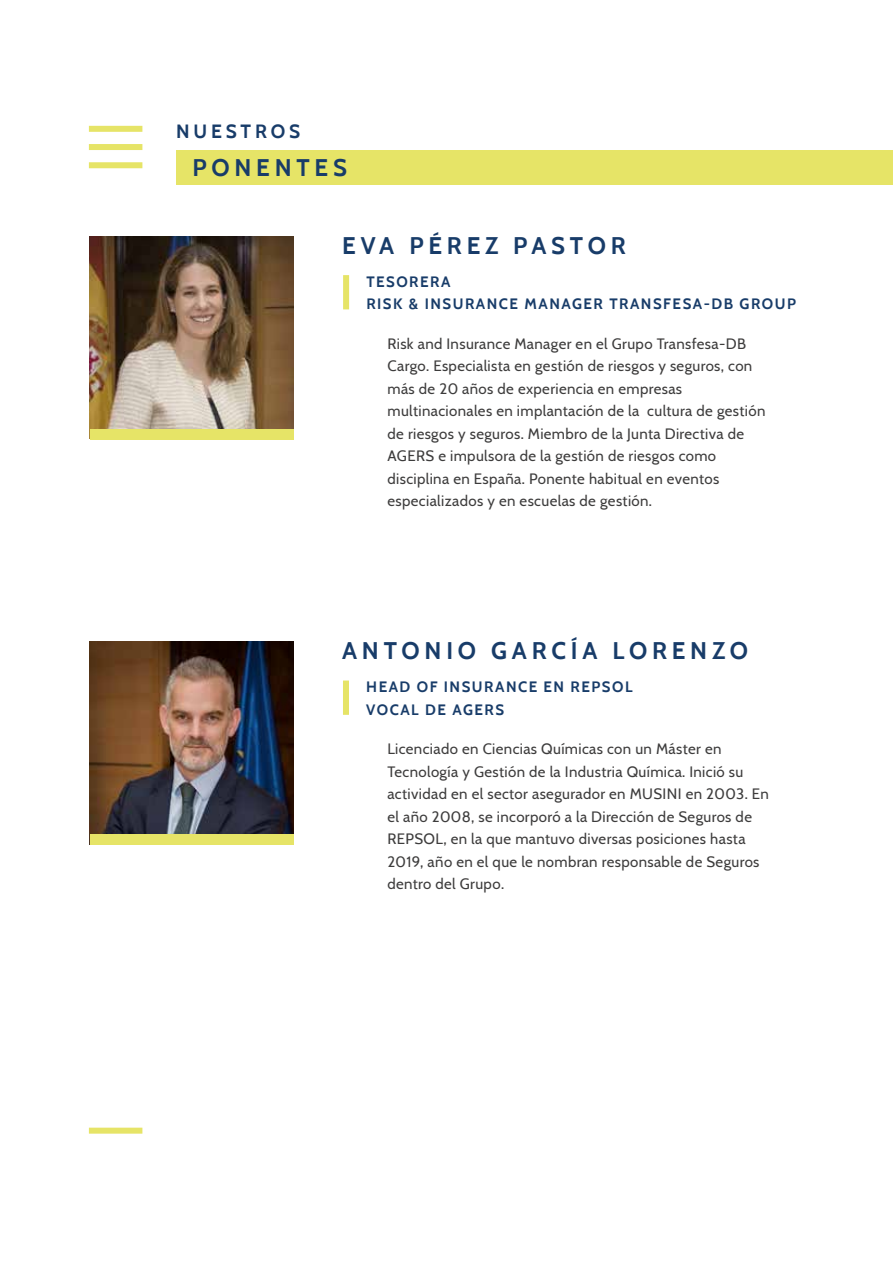
<style>
.page{position:relative;width:893px;height:1263px;background:#fff}
.page>*{position:absolute;margin:0;border:0;box-sizing:border-box;transform-origin:0 0}
.t1{font:700 24px "Cabin";letter-spacing:.2em;color:#183c69}
.t2{font:700 19.05px "Cabin";letter-spacing:.2em;color:#183c69}
.t3{font:15px/22.5px "Cabin";letter-spacing:.025em;color:#3d3c3c}
.t4{font:700 15px/22.5px "Cabin";letter-spacing:.1em;color:#183c69}
</style>
<div class="page">
<div style="left:89px;top:126px;width:53px;height:6px;background:#e6e467"></div>
<div style="left:89px;top:144px;width:53px;height:6px;background:#e6e467"></div>
<div style="left:89px;top:162px;width:53px;height:6px;background:#e6e467"></div>
<div style="left:89px;top:1128px;width:53px;height:6px;background:#e6e467"></div>
<div style="left:176px;top:150px;width:717px;height:35px;background:#e6e467"></div>
<img style="left:90px;top:236px;width:203px;height:194px">
<div style="left:90px;top:430px;width:203px;height:10px;background:#e6e467"></div>
<div style="left:343px;top:275px;width:6px;height:34px;background:#e6e467"></div>
<img style="left:90px;top:641px;width:203px;height:193px">
<div style="left:90px;top:834px;width:203px;height:10px;background:#e6e467"></div>
<div style="left:343px;top:680px;width:6px;height:35px;background:#e6e467"></div>
<p class="t2" style="left:176px;top:117px;width:126px">NUESTROS</p>
<h1 class="t1" style="left:192px;top:149px;width:156px">PONENTES</h1>
<h1 class="t1" style="left:342px;top:226px;width:285px">EVA PÉREZ PASTOR</h1>
<p class="t4" style="left:366px;top:269px;width:431px">TESORERA<br>RISK &amp; INSURANCE MANAGER TRANSFESA-DB GROUP</p>
<p class="t3" style="left:387px;top:331px;width:379px">Risk and Insurance Manager en el Grupo Transfesa-DB Cargo. Especialista en gestión de riesgos y seguros, con más de 20 años de experiencia en empresas multinacionales en implantación de la cultura de gestión de riesgos y seguros. Miembro de la Junta Directiva de AGERS e impulsora de la gestión de riesgos como disciplina en España. Ponente habitual en eventos especializados y en escuelas de gestión.</p>
<h1 class="t1" style="left:342px;top:632px;width:407px">ANTONIO GARCÍA LORENZO</h1>
<p class="t4" style="left:366px;top:675px;width:268px">HEAD OF INSURANCE EN REPSOL<br>VOCAL DE AGERS</p>
<p class="t3" style="left:387px;top:737px;width:383px">Licenciado en Ciencias Químicas con un Máster en Tecnología y Gestión de la Industria Química. Inició su actividad en el sector asegurador en MUSINI en 2003. En el año 2008, se incorporó a la Dirección de Seguros de REPSOL, en la que mantuvo diversas posiciones hasta 2019, año en el que le nombran responsable de Seguros dentro del Grupo.</p>
</div>
